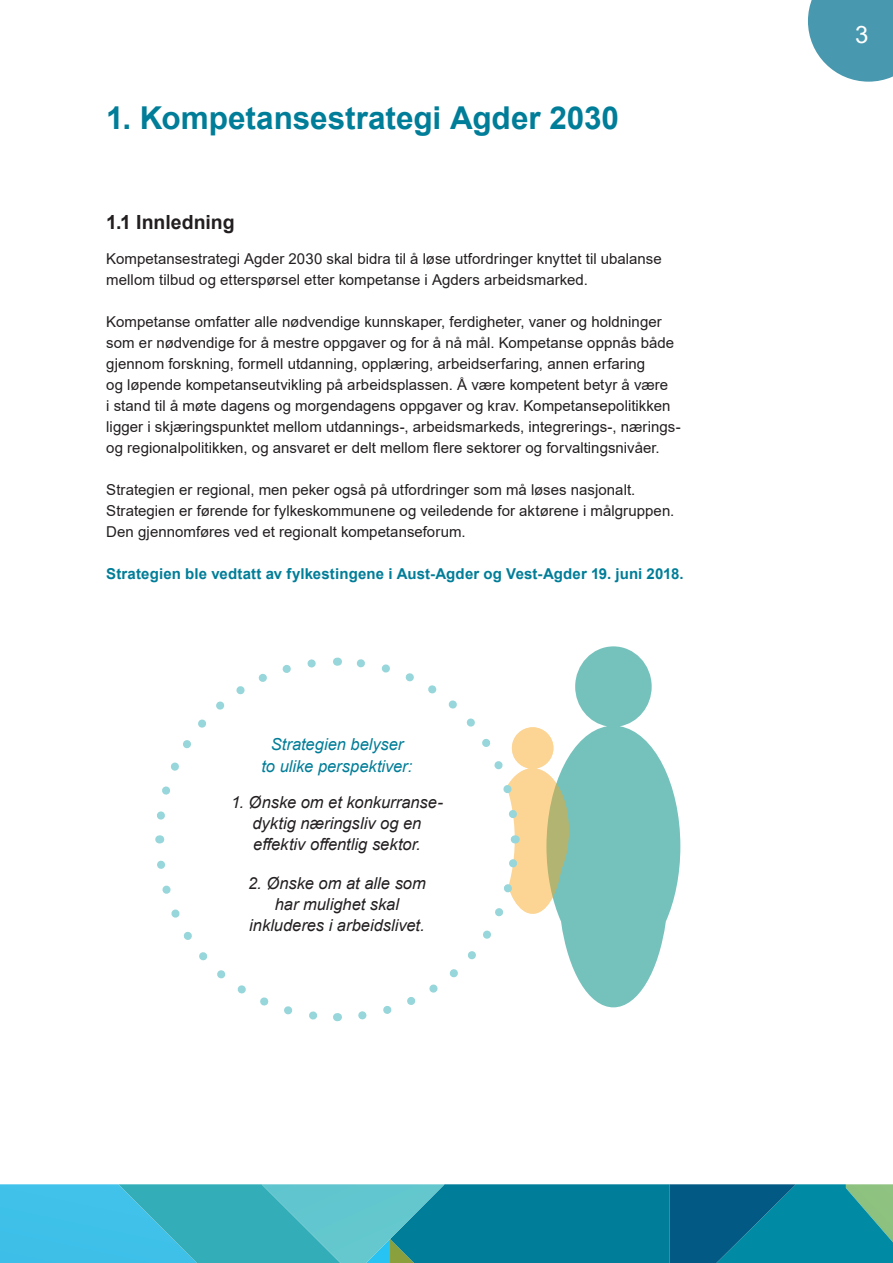
<style>
.page{position:relative;width:893px;height:1263px;background:#fff}
.page>*{position:absolute;margin:0;border:0;box-sizing:border-box;transform-origin:0 0}
.t1{font:700 31.5px "Arial";color:#007d98}
.t2{font:24px "Arial";color:#fff}
.t3{font:700 19.5px "Arial";color:#231f20}
.t4{font:italic 16.5px/21px "Arial";color:#231f20;text-align:center}
.t5{font:italic 16.5px/22.5px "Arial";color:#007d98;text-align:center}
.t6{font:15px/21px "Arial";letter-spacing:.005em;color:#231f20}
.t7{font:700 15px "Arial";letter-spacing:.01em;color:#007d98}
</style>
<div class="page">
<svg style="left:808px;top:0;width:85px;height:82px;background:#5fa5b9"></svg>
<svg style="left:0;top:1184px;width:893px;height:79px;background:#239ab1"></svg>
<svg style="left:569px;top:646px;width:111px;height:361px;fill:#75c2bd"></svg>
<svg style="left:155px;top:657px;width:414px;height:365px"></svg>
<p class="t1" style="left:106px;top:96px;width:514px">1. Kompetansestrategi Agder 2030</p>
<p class="t3" style="left:106px;top:208px;width:130px">1.1 Innledning</p>
<p class="t6" style="left:106px;top:248px;width:557px">Kompetansestrategi Agder 2030 skal bidra til å løse utfordringer knyttet til ubalanse mellom tilbud og etterspørsel etter kompetanse i Agders arbeidsmarked.</p>
<p class="t6" style="left:106px;top:311px;width:557px">Kompetanse omfatter alle nødvendige kunnskaper, ferdigheter, vaner og holdninger</p>
<p class="t6" style="left:106px;top:332px;width:569px">som er nødvendige for å mestre oppgaver og for å nå mål. Kompetanse oppnås både gjennom forskning, formell utdanning, opplæring, arbeidserfaring, annen erfaring<br>og løpende kompetanseutvikling på arbeidsplassen. Å være kompetent betyr å være</p>
<p class="t6" style="left:106px;top:395px;width:576px">i stand til å møte dagens og morgendagens oppgaver og krav. Kompetansepolitikken ligger i skjæringspunktet mellom utdannings-, arbeidsmarkeds, integrerings-, nærings-</p>
<p class="t6" style="left:106px;top:437px;width:555px">og regionalpolitikken, og ansvaret er delt mellom flere sektorer og forvaltingsnivåer.</p>
<p class="t6" style="left:106px;top:479px;width:570px">Strategien er regional, men peker også på utfordringer som må løses nasjonalt.<br>Strategien er førende for fylkeskommunene og veiledende for aktørene i målgruppen.<br>Den gjennomføres ved et regionalt kompetanseforum.</p>
<p class="t7" style="left:106px;top:563px;width:579px">Strategien ble vedtatt av fylkestingene i Aust-Agder og Vest-Agder 19. juni 2018.</p>
<p class="t5" style="left:261px;top:733px;width:153px">Strategien belyser<br>to ulike perspektiver:</p>
<p class="t4" style="left:231px;top:792px;width:213px">1. Ønske om et konkurranse&shy;dyktig næringsliv og en effektiv offentlig sektor.</p>
<p class="t4" style="left:248px;top:873px;width:179px">2. Ønske om at alle som har mulighet skal inkluderes i arbeidslivet.</p>
<h2 class="t2" style="left:855px;top:18px;width:15px">3</h2>
</div>
